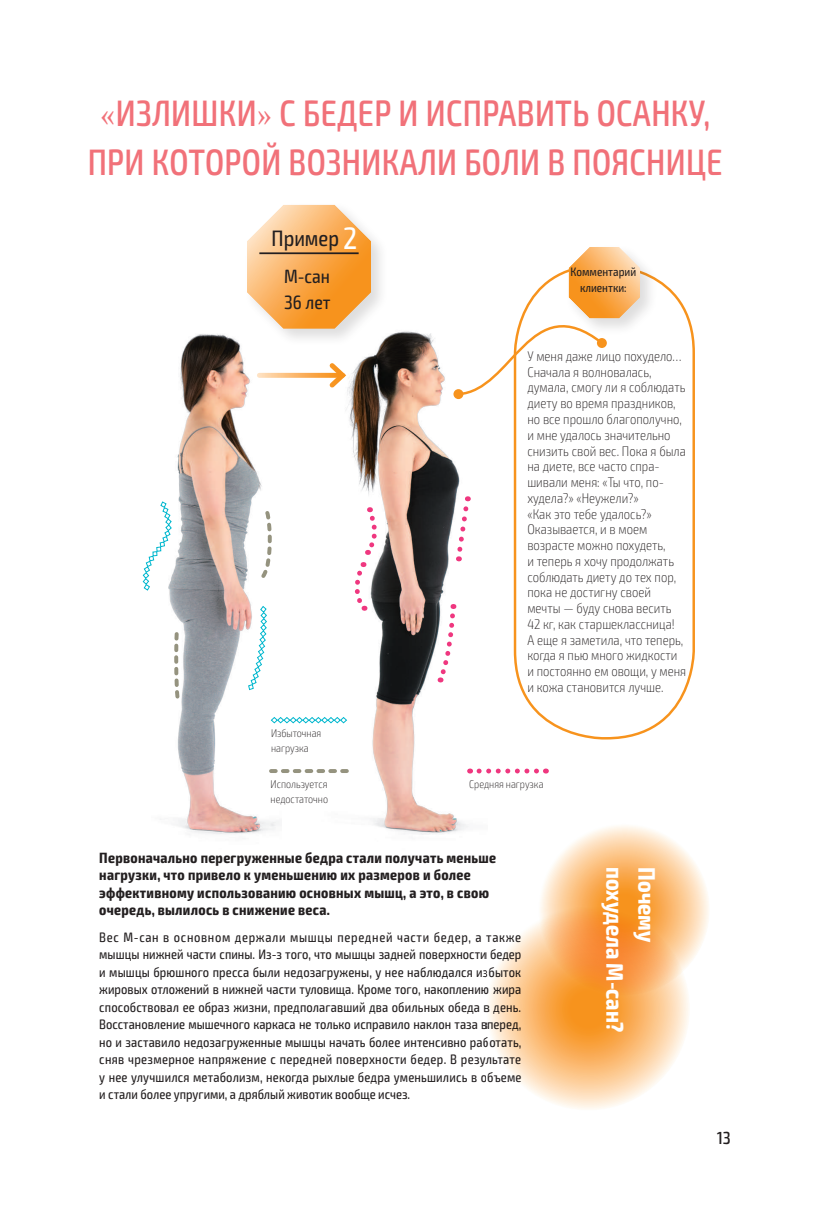
<style>
.page{position:relative;width:829px;height:1216px;background:#fff}
.page>*{position:absolute;margin:0;border:0;box-sizing:border-box;transform-origin:0 0}
.t1{font:500 condensed 36.75px/49px "Exo 2";letter-spacing:.01em;color:#f17179;text-align:center;scale:.96 1}
.t2{font:700 condensed 23.97px "Exo 2";color:#fff}
.t3{font:condensed 22.4px "Exo 2";color:#231f20}
.t4{font:condensed 19.25px/26.2px "Exo 2";color:#231f20}
.t5{font:500 condensed 17.5px "Exo 2";color:#231f20}
.t6{font:700 condensed 14.88px/17.5px "Exo 2";letter-spacing:.02em;color:#231f20}
.t7{font:200 condensed 14px/15.8px "Exo 2";color:#231f20}
.t8{font:condensed 13.65px/17.5px "Exo 2";color:#231f20;text-align:justify}
.t9{font:condensed 12.25px/15.8px "Exo 2";color:#231f20;text-align:center}
.t10{font:200 condensed 11.2px/14.9px "Exo 2";color:#231f20}
.s1{font-family:"Minion Pro";font-weight:400;font-stretch:normal}
.s2{font-size:30.97px;color:#fff}
</style>
<div class="page">
<img style="left:142px;top:334px;width:140px;height:500px">
<img style="left:168px;top:335px;width:92px;height:496px">
<img style="left:309px;top:331px;width:172px;height:504px">
<img style="left:351px;top:333px;width:50px;height:155px">
<div style="left:244px;top:202px;width:145px;height:144px;background:#231f20;opacity:.15"></div>
<svg style="left:247px;top:205px;width:124px;height:124px;background:#f9ba73"></svg>
<hr style="left:259px;top:252px;width:99px;height:2px;background:#231f20">
<svg style="left:259px;top:373px;width:66px;height:5px"></svg>
<svg style="left:325px;top:358px;width:25px;height:34px"></svg>
<svg style="left:143px;top:501px;width:29px;height:89px"></svg>
<svg style="left:258px;top:508px;width:15px;height:73px"></svg>
<svg style="left:248px;top:605px;width:19px;height:85px"></svg>
<svg style="left:270px;top:716px;width:77px;height:7px"></svg>
<svg style="left:271px;top:769px;width:76px;height:4px"></svg>
<svg style="left:479px;top:768px;width:67px;height:5px"></svg>
<svg style="left:538px;top:823px;width:171px;height:172px;background:#fccb95"></svg>
<svg style="left:486px;top:907px;width:204px;height:203px;background:#fbbe7e"></svg>
<div style="left:513px;top:264px;width:181px;height:475px;border:2px solid #f7931d;border-radius:87px"></div>
<svg style="left:363px;top:507px;width:13px;height:48px"></svg>
<svg style="left:355px;top:562px;width:13px;height:49px"></svg>
<svg style="left:453px;top:496px;width:18px;height:65px"></svg>
<svg style="left:435px;top:604px;width:22px;height:78px"></svg>
<div style="left:565px;top:244px;width:93px;height:92px;background:#231f20;opacity:.15"></div>
<svg style="left:173px;top:630px;width:9px;height:71px"></svg>
<svg style="left:456px;top:247px;width:184px;height:150px"></svg>
<div style="left:453px;top:389px;width:10px;height:10px;background:#f7931d;border-radius:50%"></div>
<div style="left:597px;top:338px;width:9px;height:10px;background:#f7931d;border-radius:50%"></div>
<h1 class="t1" style="left:88px;top:89px;width:662px"><span class="s1">«</span>ИЗЛИШКИ<span class="s1">»</span> С БЕДЕР И ИСПРАВИТЬ ОСАНКУ,<br>ПРИ КОТОРОЙ ВОЗНИКАЛИ БОЛИ В ПОЯСНИЦЕ</h1>
<h3 class="t3" style="left:271px;top:228px;width:87px">Пример <span class="s2">2</span></h3>
<h3 class="t4" style="left:284px;top:264px;width:48px">М-сан<br>36 лет</h3>
<p class="t9" style="left:570px;top:265px;width:67px">Комментарий клиентки:</p>
<p class="t7" style="left:527px;top:349px;width:160px">У меня даже лицо похудело…<br>Сначала я волновалась, думала, смогу ли я соблюдать диету во время праздников, но все прошло благополучно, и мне удалось значительно снизить свой вес. Пока я была на диете, все часто спра&shy;шивали меня: «Ты что, по&shy;худела?» «Неужели?»<br>«Как это тебе удалось?»<br>Оказывается, и в моем возрасте можно похудеть,<br>и теперь я хочу продолжать соблюдать диету до тех пор, пока не достигну своей мечты — буду снова весить<br>42 кг, как старшеклассница!<br>А еще я заметила, что теперь, когда я пью много жидкости и постоянно ем овощи, у меня и кожа становится лучше.</p>
<p class="t10" style="left:271px;top:726px;width:52px">Избыточная нагрузка</p>
<p class="t10" style="left:270px;top:777px;width:59px">Используется недостаточно</p>
<p class="t10" style="left:469px;top:777px;width:76px">Средняя нагрузка</p>
<p class="t6" style="left:99px;top:850px;width:398px">Первоначально перегруженные бедра стали получать меньше нагрузки, что привело к уменьшению их размеров и более эффективному использованию основных мышц, а это, в свою очередь, вылилось в снижение веса.</p>
<p class="t8" style="left:99px;top:928px;width:423px">Вес М-сан в основном держали мышцы передней части бедер, а также мышцы нижней части спины. Из-з того, что мышцы задней поверхности бедер и мышцы брюшного пресса были недозагружены, у нее наблюдался избыток жировых отложений в нижней части туловища. Кроме того, накоплению жира способствовал ее образ жизни, предполагавший два обильных обеда в день.<br>Восстановление мышечного каркаса не только исправило наклон таза вперед, но и заставило недозагруженные мышцы начать более интенсивно работать, сняв чрезмерное напряжение с передней поверхности бедер. В результате у нее улучшился метаболизм, некогда рыхлые бедра уменьшились в объеме и стали более упругими, а дряблый животик вообще исчез.</p>
<h2 class="t2" style="left:623px;top:867px;width:167px;rotate:90deg">похудела М-сан?</h2>
<h2 class="t2" style="left:655px;top:867px;width:76px;rotate:90deg">Почему</h2>
<p class="t5" style="left:716px;top:1128px;width:15px">13</p>
</div>
